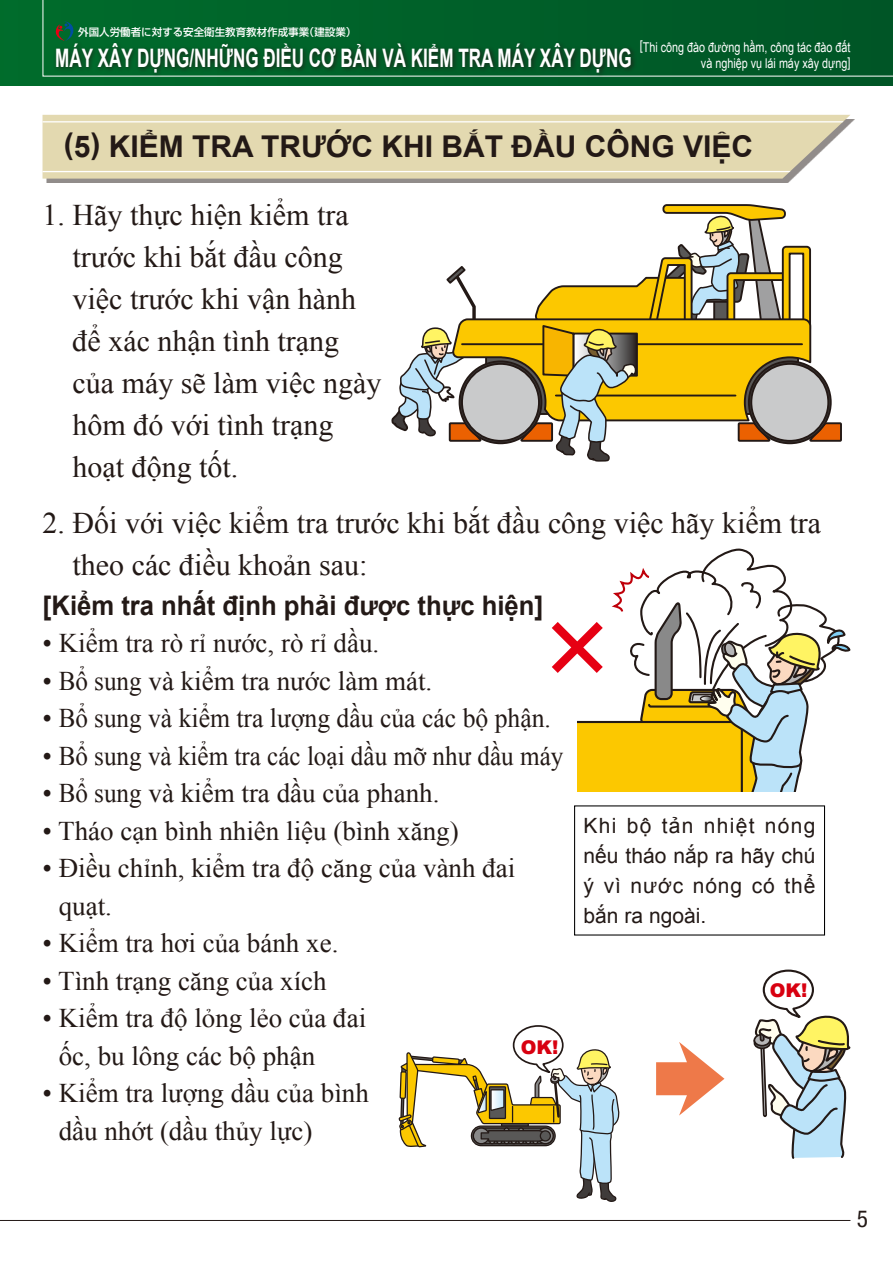
<style>
.page{position:relative;width:893px;height:1263px;background:#fff}
.page>*{position:absolute;margin:0;border:0;box-sizing:border-box;transform-origin:0 0}
.t1{font:30px/42px "Times New Roman";color:#231916}
.t2{font:700 30px "Arial";color:#231916}
.t3{font:27px/37.5px "Times New Roman";color:#231916}
.t4{font:700 27px "Arial";color:#231916}
.t5{font:700 25.5px "Arial";color:#fff;scale:.67 1}
.t6{font:condensed 23.4px "Helvetica Neue LT Std";color:#231916}
.t7{font:21px/30px "Arial";letter-spacing:.045em;color:#231916;text-align:justify}
.t8{font:900 18.9px "Arial";color:#d80010}
.t9{font:13.5px/16.5px "Arial";color:#fff;text-align:right;scale:.8 1}
.t10{font:500 10.5px "Shin Go Pro";color:#fff}
</style>
<div class="page">
<hr style="left:0;top:1220px;width:850px;height:1px;background:#231916">
<div style="left:0;top:0;width:893px;height:85px;background:linear-gradient(to right,#006c2c,#005526)"></div>
<svg style="left:0;top:0;width:1px;height:77px"></svg>
<svg style="left:42px;top:0;width:851px;height:77px;background:#025f2a"></svg>
<svg style="left:391px;top:204px;width:451px;height:258px"></svg>
<svg style="left:753px;top:969px;width:97px;height:190px"></svg>
<svg style="left:656px;top:1042px;width:68px;height:73px"></svg>
<svg style="left:399px;top:1025px;width:221px;height:177px"></svg>
<svg style="left:551px;top:549px;width:299px;height:243px"></svg>
<div style="left:54px;top:40px;width:583px;height:38px;background:#231916;opacity:.75"></div>
<svg style="left:56px;top:21px;width:17px;height:20px"></svg>
<div style="left:47px;top:119px;width:808px;height:64px;background:#231916;opacity:.5"></div>
<svg style="left:43px;top:115px;width:807px;height:64px;background:#e2d9b2"></svg>
<svg style="left:43px;top:121px;width:801px;height:1px"></svg>
<svg style="left:43px;top:171px;width:748px;height:1px"></svg>
<div style="left:574px;top:805px;width:251px;height:130px;border:1px solid #000"></div>
<p class="t10" style="left:78px;top:23px;width:280px">外国人労働者に対する安全衛生教育教材作成事業（建設業）</p>
<p class="t5" style="left:55px;top:41px;width:862px">MÁY XÂY DỰNG/NHỮNG ĐIỀU CƠ BẢN VÀ KIỂM TRA MÁY XÂY DỰNG</p>
<p class="t9" style="left:640px;top:39px;width:265px">[Thi công đào đường hầm, công tác đào đất và nghiệp vụ lái máy xây dựng]</p>
<p class="t2" style="left:64px;top:127px;width:691px">(5) KIỂM TRA TRƯỚC KHI BẮT ĐẦU CÔNG VIỆC</p>
<p class="t1" style="left:73px;top:193px;width:311px;text-indent:-30px">1. Hãy thực hiện kiểm tra trước khi bắt đầu công việc trước khi vận hành để xác nhận tình trạng của máy sẽ làm việc ngày hôm đó với tình trạng hoạt động tốt.</p>
<p class="t1" style="left:73px;top:502px;width:750px;text-indent:-30px">2. Đối với việc kiểm tra trước khi bắt đầu công việc hãy kiểm tra theo các điều khoản sau:</p>
<p class="t4" style="left:43px;top:588px;width:502px">[Kiểm tra nhất định phải được thực hiện]</p>
<p class="t3" style="left:43px;top:624px;width:338px">• Kiểm tra rò rỉ nước, rò rỉ dầu.</p>
<p class="t3" style="left:43px;top:661px;width:391px">• Bổ sung và kiểm tra nước làm mát.</p>
<p class="t3" style="left:43px;top:699px;width:510px">• Bổ sung và kiểm tra lượng dầu của các bộ phận.</p>
<p class="t3" style="left:43px;top:736px;width:522px">• Bổ sung và kiểm tra các loại dầu mỡ như dầu máy</p>
<p class="t3" style="left:43px;top:774px;width:398px">• Bổ sung và kiểm tra dầu của phanh.</p>
<p class="t3" style="left:43px;top:811px;width:418px">• Tháo cạn bình nhiên liệu (bình xăng)</p>
<p class="t3" style="left:59px;top:849px;width:458px;text-indent:-16px">• Điều chỉnh, kiểm tra độ căng của vành đai quạt.</p>
<p class="t3" style="left:43px;top:924px;width:297px">• Kiểm tra hơi của bánh xe.</p>
<p class="t3" style="left:43px;top:961px;width:286px">• Tình trạng căng của xích</p>
<p class="t3" style="left:59px;top:999px;width:309px;text-indent:-16px">• Kiểm tra độ lỏng lẻo của đai ốc, bu lông các bộ phận</p>
<p class="t3" style="left:59px;top:1074px;width:312px;text-indent:-16px">• Kiểm tra lượng dầu của bình dầu nhớt (dầu thủy lực)</p>
<p class="t7" style="left:584px;top:811px;width:233px">Khi bộ tản nhiệt nóng nếu tháo nắp ra hãy chú ý vì nước nóng có thể bắn ra ngoài.</p>
<p class="t8" style="left:770px;top:976px;width:39px">OK!</p>
<p class="t8" style="left:521px;top:1033px;width:39px">OK!</p>
<p class="t6" style="left:857px;top:1205px;width:13px">5</p>
</div>
